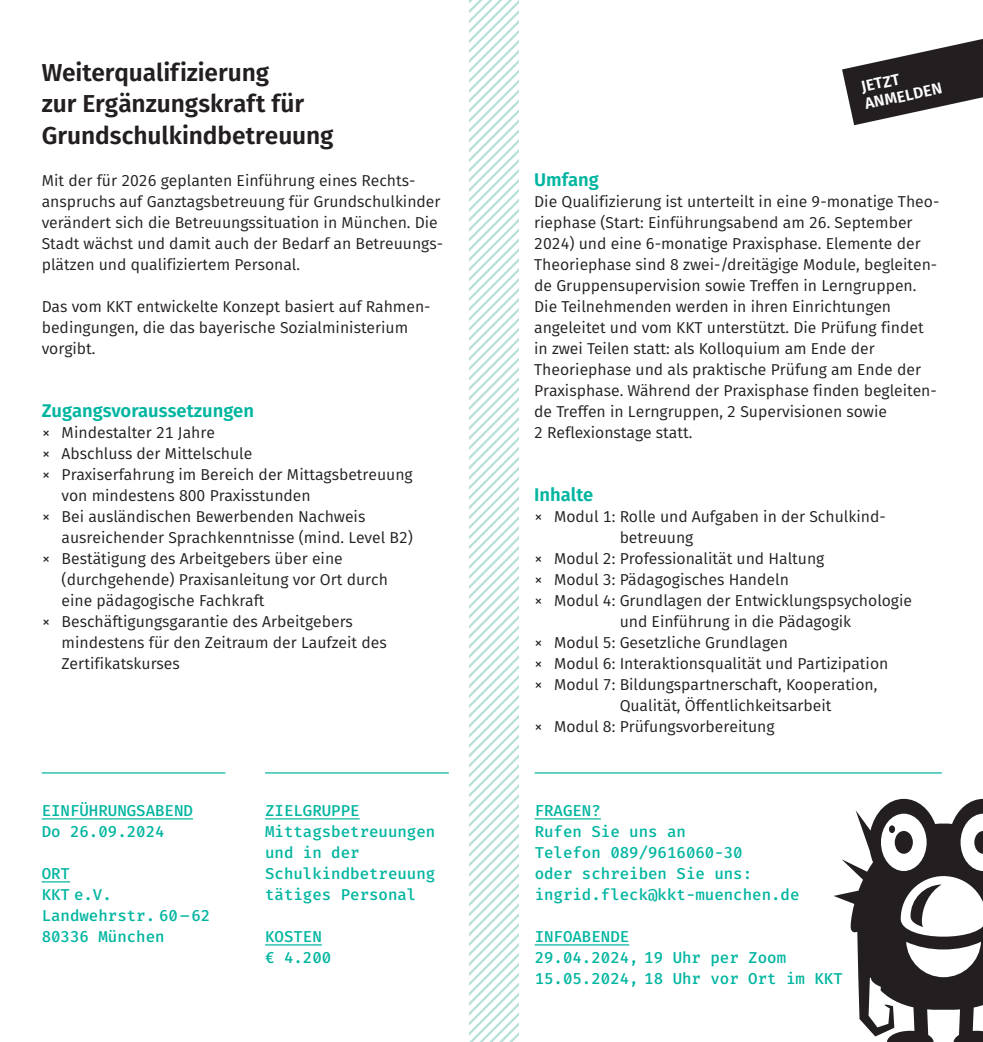
<style>
.page{position:relative;width:983px;height:1042px;background:#fff}
.page>*{position:absolute;margin:0;border:0;box-sizing:border-box;transform-origin:0 0}
.t1{font:600 24.5px/31.5px "Fira Sans";color:#231f20}
.t2{font:600 18.38px "Fira Sans";color:#00b5a0}
.t3{font:15.75px/21px "Fira Sans";color:#231f20}
.t4{font:500 15.75px/21px "Fira Mono";color:#00b5a0}
.t5{font:600 15.75px/17.3px "Fira Sans";color:#fff}
</style>
<div class="page">
<hr style="left:42px;top:772px;width:183px;height:1px;background:#00b5a0">
<hr style="left:42px;top:818px;width:151px;height:1px;background:#00b5a0">
<svg style="left:42px;top:881px;width:28px;height:1px"></svg>
<hr style="left:265px;top:772px;width:183px;height:1px;background:#00b5a0">
<hr style="left:265px;top:818px;width:94px;height:1px;background:#00b5a0">
<hr style="left:265px;top:944px;width:57px;height:1px;background:#00b5a0">
<hr style="left:534px;top:772px;width:407px;height:1px;background:#00b5a0">
<hr style="left:534px;top:818px;width:66px;height:1px;background:#00b5a0">
<hr style="left:534px;top:944px;width:95px;height:1px;background:#00b5a0">
<svg style="left:834px;top:799px;width:148px;height:243px"></svg>
<div style="left:894px;top:831px;width:18px;height:23px;background:#231f20;border-radius:50%"></div>
<svg style="left:888px;top:825px;width:6px;height:8px"></svg>
<svg style="left:842px;top:39px;width:140px;height:86px"></svg>
<svg style="left:469px;top:0;width:49px;height:1042px"></svg>
<h1 class="t1" style="left:42px;top:55px;width:293px">Weiterqualifizierung<br>zur Ergänzungskraft für<br>Grundschulkindbetreuung</h1>
<p class="t3" style="left:42px;top:169px;width:403px">Mit der für 2026 geplanten Einführung eines Rechts&shy;anspruchs auf Ganztagsbetreuung für Grundschulkinder verändert sich die Betreuungssituation in München. Die Stadt wächst und damit auch der Bedarf an Betreuungs&shy;plätzen und qualifiziertem Personal.</p>
<p class="t3" style="left:42px;top:295px;width:388px">Das vom KKT entwickelte Konzept basiert auf Rahmen&shy;bedingungen, die das bayerische Sozialministerium vorgibt.</p>
<p class="t2" style="left:42px;top:395px;width:214px">Zugangsvoraussetzungen</p>
<p class="t3" style="left:42px;top:421px;width:175px">× Mindestalter 21 Jahre</p>
<p class="t3" style="left:42px;top:442px;width:212px">× Abschluss der Mittelschule</p>
<p class="t3" style="left:42px;top:463px;width:372px">× Praxiserfahrung im Bereich der Mittagsbetreuung</p>
<p class="t3" style="left:62px;top:484px;width:251px">von mindestens 800 Praxisstunden</p>
<p class="t3" style="left:42px;top:505px;width:325px">× Bei ausländischen Bewerbenden Nachweis</p>
<p class="t3" style="left:62px;top:526px;width:353px">ausreichender Sprachkenntnisse (mind. Level B2)</p>
<p class="t3" style="left:42px;top:547px;width:302px">× Bestätigung des Arbeitgebers über eine</p>
<p class="t3" style="left:62px;top:568px;width:328px">(durchgehende) Praxisanleitung vor Ort durch</p>
<p class="t3" style="left:62px;top:589px;width:204px">eine pädagogische Fachkraft</p>
<p class="t3" style="left:42px;top:610px;width:312px">× Beschäftigungsgarantie des Arbeitgebers</p>
<p class="t3" style="left:62px;top:631px;width:326px">mindestens für den Zeitraum der Laufzeit des</p>
<p class="t3" style="left:62px;top:652px;width:120px">Zertifikatskurses</p>
<p class="t4" style="left:42px;top:801px;width:153px">EINFÜHRUNGSABEND<br>Do 26.09.2024</p>
<p class="t4" style="left:42px;top:864px;width:170px">ORT<br>KKT e.V.<br>Landwehrstr. 60–62<br>80336 München</p>
<p class="t4" style="left:265px;top:801px;width:172px">ZIELGRUPPE<br>Mittagsbetreuungen und in der<br>Schulkindbetreuung tätiges Personal</p>
<p class="t4" style="left:265px;top:927px;width:68px">KOSTEN € 4.200</p>
<p class="t5" style="left:859px;top:78px;width:80px;rotate:-12deg">JETZT<br>ANMELDEN</p>
<p class="t2" style="left:534px;top:164px;width:66px">Umfang</p>
<p class="t3" style="left:534px;top:190px;width:406px">Die Qualifizierung ist unterteilt in eine 9-monatige Theo&shy;riephase (Start: Einführungsabend am 26. September 2024) und eine 6-monatige Praxisphase. Elemente der Theoriephase sind 8 zwei-/dreitägige Module, begleiten&shy;de Gruppensupervision sowie Treffen in Lerngruppen.<br>Die Teilnehmenden werden in ihren Einrichtungen angeleitet und vom KKT unterstützt. Die Prüfung findet in zwei Teilen statt: als Kolloquium am Ende der Theoriephase und als praktische Prüfung am Ende der Praxisphase. Während der Praxisphase finden begleiten&shy;de Treffen in Lerngruppen, 2 Supervisionen sowie<br>2 Reflexionstage statt.</p>
<p class="t2" style="left:534px;top:479px;width:61px">Inhalte</p>
<p class="t3" style="left:534px;top:505px;width:353px">× Modul 1: Rolle und Aufgaben in der Schulkind-</p>
<p class="t3" style="left:619px;top:526px;width:75px">betreuung</p>
<p class="t3" style="left:534px;top:547px;width:292px">× Modul 2: Professionalität und Haltung</p>
<p class="t3" style="left:534px;top:568px;width:256px">× Modul 3: Pädagogisches Handeln</p>
<p class="t3" style="left:534px;top:589px;width:379px">× Modul 4: Grundlagen der Entwicklungspsychologie</p>
<p class="t3" style="left:619px;top:610px;width:233px">und Einführung in die Pädagogik</p>
<p class="t3" style="left:534px;top:631px;width:255px">× Modul 5: Gesetzliche Grundlagen</p>
<p class="t3" style="left:534px;top:652px;width:355px">× Modul 6: Interaktionsqualität und Partizipation</p>
<p class="t3" style="left:534px;top:673px;width:344px">× Modul 7: Bildungspartnerschaft, Kooperation,</p>
<p class="t3" style="left:619px;top:694px;width:213px">Qualität, Öffentlichkeitsarbeit</p>
<p class="t3" style="left:534px;top:715px;width:242px">× Modul 8: Prüfungsvorbereitung</p>
<p class="t4" style="left:534px;top:801px;width:266px">FRAGEN?<br>Rufen Sie uns an<br>Telefon 089/9616060-30<br>oder schreiben Sie uns: ingrid.fleck@kkt-muenchen.de</p>
<p class="t4" style="left:534px;top:927px;width:309px">INFOABENDE<br>29.04.2024, 19 Uhr per Zoom<br>15.05.2024, 18 Uhr vor Ort im KKT</p>
</div>
